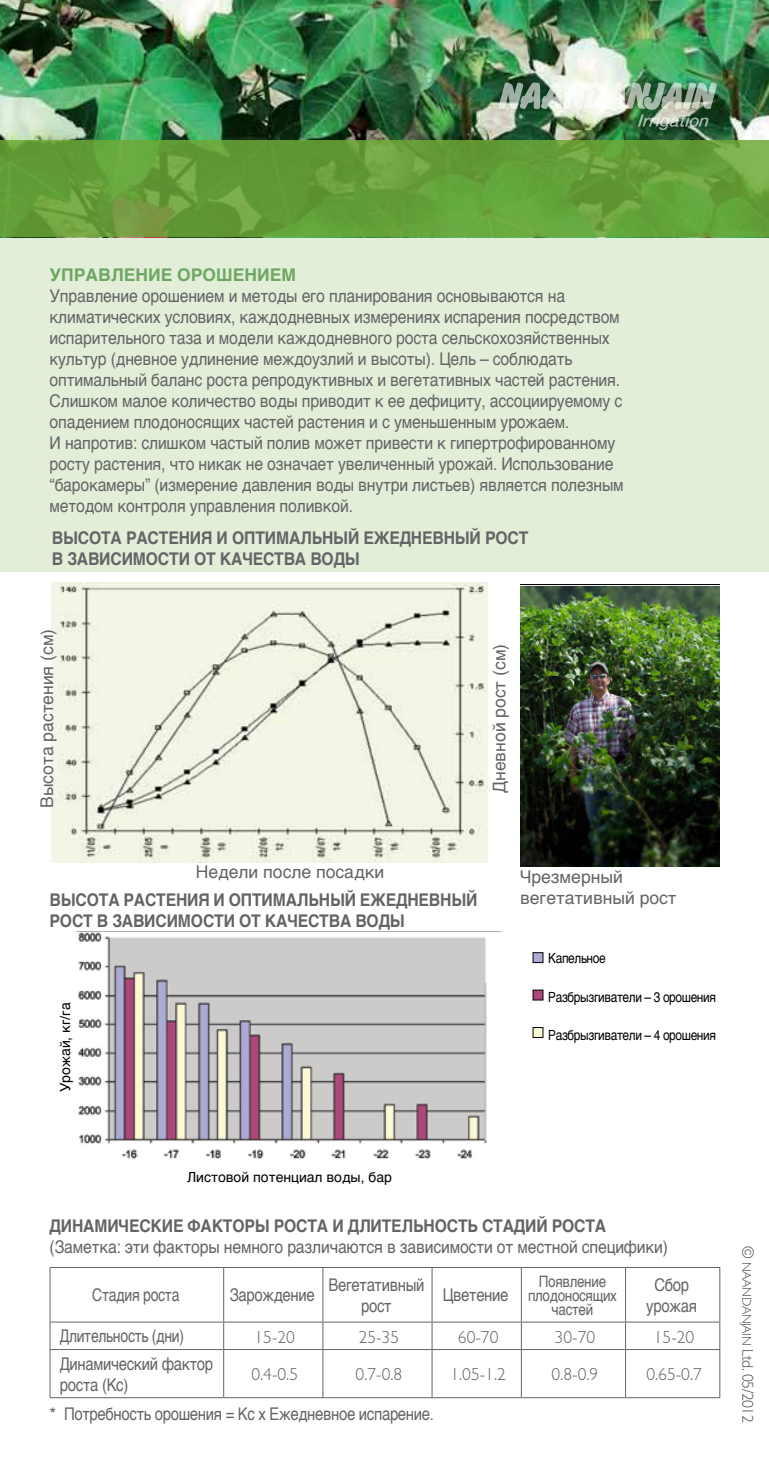
<style>
.page{position:relative;width:769px;height:1474px;background:#fff}
.page>*{position:absolute;margin:0;border:0;box-sizing:border-box;transform-origin:0 0}
.t1{font:17.5px/21px "Helvetica";letter-spacing:-.01em;color:#636466;scale:.9 1}
.t2{font:700 17.5px/21px "Helvetica";letter-spacing:-.01em;color:#636466;scale:.9 1}
.t3{font:17.5px/21px "Helvetica";letter-spacing:-.01em;color:#636466}
.t4{font:17.5px/21px "Helvetica";letter-spacing:-.01em;color:#636466;text-align:center;scale:.85 1}
.t5{font:300 17.5px "M Gill Sans";color:#636466}
.t6{font:17.5px "Helvetica";letter-spacing:-.01em;color:#636466;scale:.8 1}
.t7{font:700 17.5px "Helvetica";color:#6ea663}
.t8{font:15.75px/14px "Helvetica";letter-spacing:-.02em;color:#636466;text-align:center;scale:.85 1}
.t9{font:300 15.75px "M Gill Sans";letter-spacing:-.03em;color:#4d4d4f}
.t10{font:14px "Helvetica";letter-spacing:-.03em;color:#000;scale:.85 1}
.t11{font:14px "Helvetica";color:#000}
.s1{font-size:12.6px}
</style>
<div class="page">
<img style="left:0;top:0;width:769px;height:141px">
<div style="left:0;top:237px;width:769px;height:334px;background:#e2eed7"></div>
<svg style="left:0;top:141px;width:769px;height:96px;background:#659f3a"></svg>
<img style="left:498px;top:82px;width:219px;height:48px">
<hr style="left:50px;top:1266px;width:174px;height:1px;background:#636466">
<hr style="left:50px;top:1267px;width:1px;height:54px;background:#636466">
<hr style="left:224px;top:1266px;width:99px;height:1px;background:#636466">
<hr style="left:223px;top:1267px;width:1px;height:54px;background:#636466">
<hr style="left:323px;top:1266px;width:109px;height:1px;background:#636466">
<hr style="left:322px;top:1267px;width:1px;height:54px;background:#636466">
<hr style="left:432px;top:1266px;width:89px;height:1px;background:#636466">
<hr style="left:432px;top:1267px;width:1px;height:54px;background:#636466">
<hr style="left:521px;top:1266px;width:104px;height:1px;background:#636466">
<hr style="left:521px;top:1267px;width:1px;height:54px;background:#636466">
<hr style="left:625px;top:1266px;width:95px;height:1px;background:#636466">
<hr style="left:625px;top:1267px;width:1px;height:54px;background:#636466">
<hr style="left:719px;top:1267px;width:1px;height:54px;background:#636466">
<hr style="left:50px;top:1321px;width:174px;height:1px;background:#636466">
<svg style="left:50px;top:1322px;width:1px;height:26px"></svg>
<hr style="left:224px;top:1321px;width:99px;height:1px;background:#636466">
<svg style="left:223px;top:1322px;width:1px;height:26px"></svg>
<hr style="left:323px;top:1321px;width:109px;height:1px;background:#636466">
<svg style="left:322px;top:1322px;width:1px;height:26px"></svg>
<hr style="left:432px;top:1321px;width:89px;height:1px;background:#636466">
<svg style="left:432px;top:1322px;width:1px;height:26px"></svg>
<hr style="left:521px;top:1321px;width:104px;height:1px;background:#636466">
<svg style="left:521px;top:1322px;width:1px;height:26px"></svg>
<hr style="left:625px;top:1321px;width:95px;height:1px;background:#636466">
<svg style="left:625px;top:1322px;width:1px;height:26px"></svg>
<svg style="left:719px;top:1322px;width:1px;height:26px"></svg>
<hr style="left:50px;top:1348px;width:174px;height:1px;background:#636466">
<hr style="left:50px;top:1349px;width:1px;height:48px;background:#636466">
<hr style="left:224px;top:1348px;width:99px;height:1px;background:#636466">
<hr style="left:223px;top:1349px;width:1px;height:48px;background:#636466">
<hr style="left:323px;top:1348px;width:109px;height:1px;background:#636466">
<hr style="left:322px;top:1349px;width:1px;height:48px;background:#636466">
<hr style="left:432px;top:1348px;width:89px;height:1px;background:#636466">
<hr style="left:432px;top:1349px;width:1px;height:48px;background:#636466">
<hr style="left:521px;top:1348px;width:104px;height:1px;background:#636466">
<hr style="left:521px;top:1349px;width:1px;height:48px;background:#636466">
<hr style="left:625px;top:1348px;width:95px;height:1px;background:#636466">
<hr style="left:625px;top:1349px;width:1px;height:48px;background:#636466">
<hr style="left:719px;top:1349px;width:1px;height:48px;background:#636466">
<hr style="left:50px;top:1397px;width:174px;height:1px;background:#636466">
<hr style="left:224px;top:1397px;width:99px;height:1px;background:#636466">
<hr style="left:323px;top:1397px;width:109px;height:1px;background:#636466">
<hr style="left:432px;top:1397px;width:89px;height:1px;background:#636466">
<hr style="left:521px;top:1397px;width:104px;height:1px;background:#636466">
<hr style="left:625px;top:1397px;width:95px;height:1px;background:#636466">
<img style="left:52px;top:582px;width:435px;height:280px">
<img style="left:76px;top:931px;width:426px;height:228px">
<img style="left:520px;top:586px;width:199px;height:280px">
<div style="left:533px;top:952px;width:10px;height:10px;background:#ababd5"></div>
<div style="left:533px;top:952px;width:10px;height:10px;border:1px solid #000"></div>
<div style="left:533px;top:990px;width:10px;height:10px;background:#ab4879"></div>
<div style="left:533px;top:1027px;width:10px;height:10px;background:#fcfad7"></div>
<div style="left:533px;top:1027px;width:10px;height:10px;border:1px solid #000"></div>
<p class="t7" style="left:50px;top:261px;width:248px">УПРАВЛЕНИЕ ОРОШЕНИЕМ</p>
<p class="t1" style="left:50px;top:286px;width:639px">Управление орошением и методы его планирования основываются на климатических условиях, каждодневных измерениях испарения посредством испарительного таза и модели каждодневного роста сельскохозяйственных культур (дневное удлинение междоузлий и высоты). Цель – соблюдать оптимальный баланс роста репродуктивных и вегетативных частей растения.<br>Слишком малое количество воды приводит к ее дефициту, ассоциируемому с опадением плодоносящих частей растения и с уменьшенным урожаем.<br>И напротив: слишком частый полив может привести к гипертрофированному росту растения, что никак не означает увеличенный урожай. Использование “барокамеры” (измерение давления воды внутри листьев) является полезным методом контроля управления поливкой.</p>
<p class="t2" style="left:52px;top:528px;width:531px">ВЫСОТА РАСТЕНИЯ И ОПТИМАЛЬНЫЙ ЕЖЕДНЕВНЫЙ РОСТ<br>В ЗАВИСИМОСТИ ОТ КАЧЕСТВА ВОДЫ</p>
<p class="t3" style="left:37px;top:808px;width:180px;rotate:-90deg">Высота растения (см)</p>
<p class="t3" style="left:489px;top:792px;width:150px;rotate:-90deg">Дневной рост (см)</p>
<p class="t3" style="left:196px;top:861px;width:190px">Недели после посадки</p>
<p class="t2" style="left:50px;top:890px;width:477px">ВЫСОТА РАСТЕНИЯ И ОПТИМАЛЬНЫЙ ЕЖЕДНЕВНЫЙ<br>РОСТ В ЗАВИСИМОСТИ ОТ КАЧЕСТВА ВОДЫ</p>
<p class="t11" style="left:54px;top:1092px;width:91px;rotate:-90deg">Урожай, кг/га</p>
<p class="t3" style="left:520px;top:866px;width:158px">Чрезмерный вегетативный рост</p>
<p class="t10" style="left:548px;top:947px;width:69px">Капельное</p>
<p class="t10" style="left:548px;top:986px;width:199px">Разбрызгиватели – 3 орошения</p>
<p class="t10" style="left:548px;top:1024px;width:199px">Разбрызгиватели – 4 орошения</p>
<p class="t11" style="left:187px;top:1166px;width:206px">Листовой потенциал воды, бар</p>
<p class="t2" style="left:50px;top:1215px;width:620px">ДИНАМИЧЕСКИЕ ФАКТОРЫ РОСТА И ДЛИТЕЛЬНОСТЬ СТАДИЙ РОСТА</p>
<p class="t1" style="left:50px;top:1236px;width:688px">(Заметка: эти факторы немного различаются в зависимости от местной специфики)</p>
<p class="t6" style="left:92px;top:1281px;width:111px">Стадия роста</p>
<p class="t4" style="left:230px;top:1285px;width:101px">Зарождение</p>
<p class="t4" style="left:328px;top:1274px;width:114px">Вегетативный рост</p>
<p class="t4" style="left:443px;top:1285px;width:79px">Цветение</p>
<p class="t8" style="left:528px;top:1274px;width:106px">Появление плодоносящих частей</p>
<p class="t4" style="left:646px;top:1274px;width:61px">Сбор урожая</p>
<p class="t6" style="left:60px;top:1322px;width:157px">Длительность (дни)</p>
<p class="t5" style="left:254px;top:1326px;width:42px">15-20</p>
<p class="t5" style="left:359px;top:1326px;width:42px">25-35</p>
<p class="t5" style="left:458px;top:1326px;width:42px">60-70</p>
<p class="t5" style="left:555px;top:1326px;width:42px">30-70</p>
<p class="t5" style="left:654px;top:1326px;width:42px">15-20</p>
<p class="t4" style="left:60px;top:1353px;width:182px;text-align:left">Динамический фактор роста (Kc)</p>
<p class="t5" style="left:251px;top:1364px;width:48px">0.4-0.5</p>
<p class="t5" style="left:356px;top:1364px;width:48px">0.7-0.8</p>
<p class="t5" style="left:450px;top:1364px;width:57px">1.05-1.2</p>
<p class="t5" style="left:552px;top:1364px;width:48px">0.8-0.9</p>
<p class="t5" style="left:646px;top:1364px;width:57px">0.65-0.7</p>
<p class="t3" style="left:50px;top:1404px;width:386px">* Потребность орошения = Kc х Ежедневное испарение.</p>
<p class="t9" style="left:756px;top:1245px;width:178px;rotate:90deg">© <span class="s1">NAANDANJAIN</span> Ltd. 05/2012</p>
</div>
